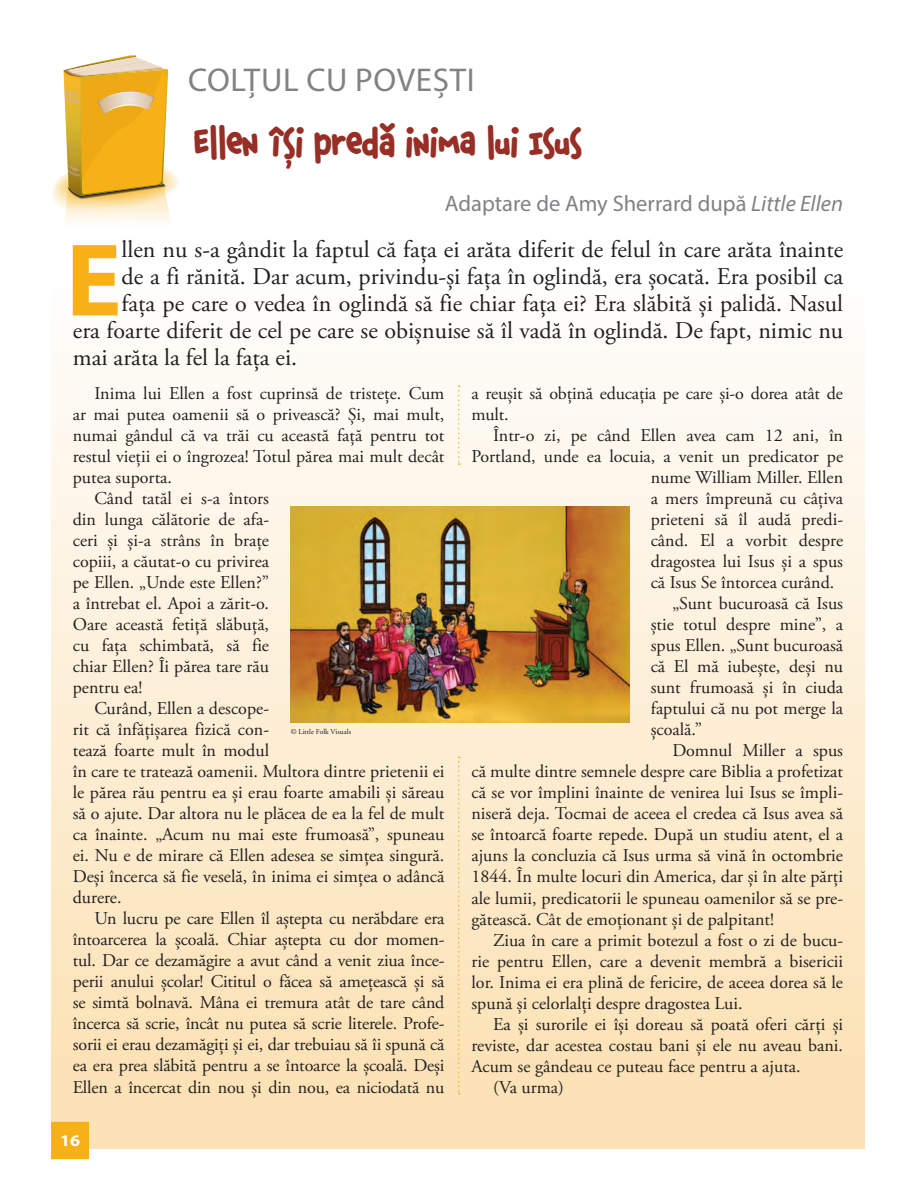
<style>
.page{position:relative;width:919px;height:1189px;background:#fff}
.page>*{position:absolute;margin:0;border:0;box-sizing:border-box;transform-origin:0 0}
.t1{font:700 104.1px "Myriad Pro";color:#f7b015}
.t2{font:34.5px "Chauncy Fatty";letter-spacing:-.01em;color:#972f26}
.t3{font:33px "Myriad Pro";letter-spacing:.02em;color:#808285}
.t4{font:24px "Adobe Garamond Pro";color:#231f20}
.t5{font:22.5px "Myriad Pro";color:#808285}
.t6{font:18px/21px "Adobe Garamond Pro";color:#231f20}
.t7{font:700 16.2px "Myriad Pro";color:#fff;scale:1.11 1}
.t8{font:7.5px "Adobe Garamond Pro";color:#231f20}
.s1{font-style:italic}
</style>
<div class="page">
<div style="left:51px;top:239px;width:813px;height:909px;background:linear-gradient(to bottom,#feffff,#fce0b0)"></div>
<svg style="left:52px;top:55px;width:127px;height:167px"></svg>
<svg style="left:51px;top:1121px;width:38px;height:37px"></svg>
<svg style="left:457px;top:756px;width:2px;height:338px"></svg>
<svg style="left:457px;top:385px;width:2px;height:79px"></svg>
<img style="left:290px;top:506px;width:339px;height:216px">
<h3 class="t3" style="left:188px;top:60px;width:288px">COLȚUL CU POVEȘTI</h3>
<h2 class="t2" style="left:194px;top:118px;width:389px">ELLEN ÎȘI PREDĂ INIMA LUI ISUS</h2>
<p class="t5" style="left:444px;top:189px;width:399px">Adaptare de Amy Sherrard după <span class="s1">Little Ellen</span></p>
<h1 class="t1" style="left:66px;top:212px;width:57px">E</h1>
<h3 class="t4" style="left:121px;top:235px;width:722px">llen nu s-a gândit la faptul că fața ei arăta diferit de felul în care arăta înainte</h3>
<h3 class="t4" style="left:121px;top:262px;width:722px">de a fi rănită. Dar acum, privindu-și fața în oglindă, era șocată. Era posibil ca</h3>
<h3 class="t4" style="left:121px;top:289px;width:722px">fața pe care o vedea în oglindă să fie chiar fața ei? Era slăbită și palidă. Nasul</h3>
<h3 class="t4" style="left:73px;top:316px;width:771px">era foarte diferit de cel pe care se obișnuise să îl vadă în oglindă. De fapt, nimic nu</h3>
<h3 class="t4" style="left:73px;top:343px;width:226px">mai arăta la fel la fața ei.</h3>
<p class="t6" style="left:94px;top:383px;width:351px">Inima lui Ellen a fost cuprinsă de tristețe. Cum</p>
<p class="t6" style="left:73px;top:404px;width:373px">ar mai putea oamenii să o privească? Și, mai mult,</p>
<p class="t6" style="left:73px;top:425px;width:373px">numai gândul că va trăi cu această față pentru tot</p>
<p class="t6" style="left:73px;top:446px;width:373px">restul vieții ei o îngrozea! Totul părea mai mult decât</p>
<p class="t6" style="left:73px;top:467px;width:101px">putea suporta.</p>
<p class="t6" style="left:94px;top:488px;width:176px">Când tatăl ei s-a întors</p>
<p class="t6" style="left:73px;top:509px;width:198px">din lunga călătorie de afa-</p>
<p class="t6" style="left:73px;top:530px;width:198px">ceri și și-a strâns în brațe</p>
<p class="t6" style="left:73px;top:551px;width:198px">copiii, a căutat-o cu privirea</p>
<p class="t6" style="left:73px;top:572px;width:198px">pe Ellen. „Unde este Ellen?”</p>
<p class="t6" style="left:73px;top:593px;width:198px">a întrebat el. Apoi a zărit-o.</p>
<p class="t6" style="left:73px;top:614px;width:198px">Oare această fetiță slăbuță,</p>
<p class="t6" style="left:73px;top:635px;width:198px">cu fața schimbată, să fie</p>
<p class="t6" style="left:73px;top:656px;width:198px">chiar Ellen? Îi părea tare rău</p>
<p class="t6" style="left:73px;top:677px;width:71px">pentru ea!</p>
<p class="t6" style="left:94px;top:698px;width:176px">Curând, Ellen a descope-</p>
<p class="t6" style="left:73px;top:719px;width:198px">rit că înfățișarea fizică con-</p>
<p class="t6" style="left:73px;top:740px;width:198px">tează foarte mult în modul</p>
<p class="t6" style="left:73px;top:761px;width:373px">în care te tratează oamenii. Multora dintre prietenii ei</p>
<p class="t6" style="left:73px;top:782px;width:373px">le părea rău pentru ea și erau foarte amabili și săreau</p>
<p class="t6" style="left:73px;top:803px;width:373px">să o ajute. Dar altora nu le plăcea de ea la fel de mult</p>
<p class="t6" style="left:73px;top:824px;width:373px">ca înainte. „Acum nu mai este frumoasă”, spuneau</p>
<p class="t6" style="left:73px;top:845px;width:373px">ei. Nu e de mirare că Ellen adesea se simțea singură.</p>
<p class="t6" style="left:73px;top:866px;width:373px">Deși încerca să fie veselă, în inima ei simțea o adâncă</p>
<p class="t6" style="left:73px;top:887px;width:50px">durere.</p>
<p class="t6" style="left:94px;top:908px;width:351px">Un lucru pe care Ellen îl aștepta cu nerăbdare era</p>
<p class="t6" style="left:73px;top:929px;width:373px">întoarcerea la școală. Chiar aștepta cu dor momen-</p>
<p class="t6" style="left:73px;top:950px;width:373px">tul. Dar ce dezamăgire a avut când a venit ziua înce-</p>
<p class="t6" style="left:73px;top:971px;width:373px">perii anului școlar! Cititul o făcea să amețească și să</p>
<p class="t6" style="left:73px;top:992px;width:373px">se simtă bolnavă. Mâna ei tremura atât de tare când</p>
<p class="t6" style="left:73px;top:1013px;width:373px">încerca să scrie, încât nu putea să scrie literele. Profe-</p>
<p class="t6" style="left:73px;top:1034px;width:373px">sorii ei erau dezamăgiți și ei, dar trebuiau să îi spună că</p>
<p class="t6" style="left:73px;top:1055px;width:373px">ea era prea slăbită pentru a se întoarce la școală. Deși</p>
<p class="t6" style="left:73px;top:1076px;width:373px">Ellen a încercat din nou și din nou, ea niciodată nu</p>
<p class="t6" style="left:471px;top:383px;width:373px">a reușit să obțină educația pe care și-o dorea atât de mult.</p>
<p class="t6" style="left:493px;top:425px;width:351px">Într-o zi, pe când Ellen avea cam 12 ani, în</p>
<p class="t6" style="left:471px;top:446px;width:373px">Portland, unde ea locuia, a venit un predicator pe</p>
<p class="t6" style="left:650px;top:467px;width:194px">nume William Miller. Ellen</p>
<p class="t6" style="left:650px;top:488px;width:194px">a mers împreună cu câțiva</p>
<p class="t6" style="left:650px;top:509px;width:194px">prieteni să îl audă predi-</p>
<p class="t6" style="left:650px;top:530px;width:194px">când. El a vorbit despre</p>
<p class="t6" style="left:650px;top:551px;width:194px">dragostea lui Isus și a spus</p>
<p class="t6" style="left:650px;top:572px;width:185px">că Isus Se întorcea curând.</p>
<p class="t6" style="left:672px;top:593px;width:172px">„Sunt bucuroasă că Isus</p>
<p class="t6" style="left:650px;top:614px;width:194px">știe totul despre mine”, a</p>
<p class="t6" style="left:650px;top:635px;width:194px">spus Ellen. „Sunt bucuroasă</p>
<p class="t6" style="left:650px;top:656px;width:194px">că El mă iubește, deși nu</p>
<p class="t6" style="left:650px;top:677px;width:194px">sunt frumoasă și în ciuda</p>
<p class="t6" style="left:650px;top:698px;width:194px">faptului că nu pot merge la</p>
<p class="t6" style="left:650px;top:719px;width:53px">școală.”</p>
<p class="t6" style="left:672px;top:740px;width:172px">Domnul Miller a spus</p>
<p class="t6" style="left:471px;top:761px;width:373px">că multe dintre semnele despre care Biblia a profetizat</p>
<p class="t6" style="left:471px;top:782px;width:373px">că se vor împlini înainte de venirea lui Isus se împli-</p>
<p class="t6" style="left:471px;top:803px;width:373px">niseră deja. Tocmai de aceea el credea că Isus avea să</p>
<p class="t6" style="left:471px;top:824px;width:373px">se întoarcă foarte repede. După un studiu atent, el a</p>
<p class="t6" style="left:471px;top:845px;width:373px">ajuns la concluzia că Isus urma să vină în octombrie</p>
<p class="t6" style="left:471px;top:866px;width:373px">1844. În multe locuri din America, dar și în alte părți</p>
<p class="t6" style="left:471px;top:887px;width:373px">ale lumii, predicatorii le spuneau oamenilor să se pre-</p>
<p class="t6" style="left:471px;top:908px;width:304px">gătească. Cât de emoționant și de palpitant!</p>
<p class="t6" style="left:493px;top:929px;width:351px">Ziua în care a primit botezul a fost o zi de bucu-</p>
<p class="t6" style="left:471px;top:950px;width:373px">rie pentru Ellen, care a devenit membră a bisericii</p>
<p class="t6" style="left:471px;top:971px;width:373px">lor. Inima ei era plină de fericire, de aceea dorea să le</p>
<p class="t6" style="left:471px;top:992px;width:272px">spună și celorlalți despre dragostea Lui.</p>
<p class="t6" style="left:493px;top:1013px;width:351px">Ea și surorile ei își doreau să poată oferi cărți și</p>
<p class="t6" style="left:471px;top:1034px;width:373px">reviste, dar acestea costau bani și ele nu aveau bani.</p>
<p class="t6" style="left:471px;top:1055px;width:330px">Acum se gândeau ce puteau face pentru a ajuta.</p>
<p class="t6" style="left:493px;top:1076px;width:72px">(Va urma)</p>
<p class="t8" style="left:290px;top:726px;width:62px">© Little Folk Visuals</p>
<p class="t7" style="left:60px;top:1129px;width:19px">16</p>
</div>
